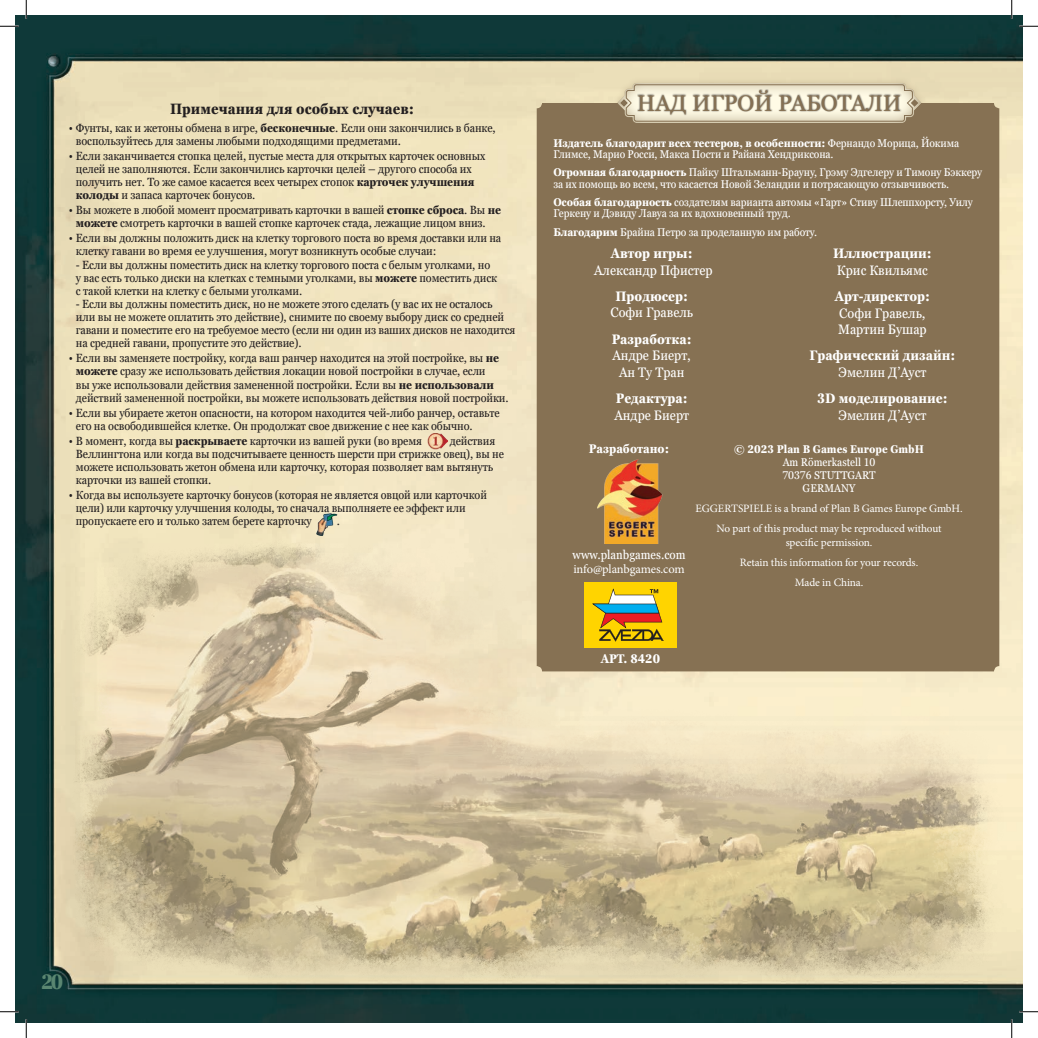
<style>
.page{position:relative;width:1038px;height:1038px;background:#fff}
.page>*{position:absolute;margin:0;border:0;box-sizing:border-box;transform-origin:0 0}
.t1{font:22.5px "Georgia Pro";color:#867153}
.t2{font:700 condensed 21px "Georgia Pro";color:#5a8671}
.Subtitle{font:700 condensed 15px "Georgia Pro";color:#231f20}
.t3{font:condensed 13.75px/16.5px "Georgia Pro";color:#fff;text-align:center}
.t4{font:700 condensed 13.75px/16.5px "Georgia Pro";color:#fff}
.t5{font:700 condensed 12.5px "Georgia Pro";color:#fff}
.t6{font:12.5px "Minion Pro";letter-spacing:-.01em;color:#fff}
.t7{font:condensed 12.5px "Georgia Pro";color:#fff}
.t8{font:condensed 11.88px/13.1px "Georgia Pro";letter-spacing:-.01em;color:#231f20}
.t9{font:condensed 11.25px/11.2px "Georgia Pro";letter-spacing:-.01em;color:#fff}
.t10{font:11.25px/13.1px "Minion Pro";letter-spacing:-.01em;color:#fff;text-align:center}
.s1{font-weight:700}
.s2{font-weight:400}
</style>
<div class="page">
<img style="left:16px;top:16px;width:1006px;height:1006px">
<img style="left:40px;top:507px;width:977px;height:506px">
<div style="left:536px;top:103px;width:463px;height:568px;background:#867153;border-radius:5px"></div>
<img style="left:597px;top:459px;width:66px;height:85px">
<div style="left:611px;top:76px;width:316px;height:54px;background:#867153;opacity:.25"></div>
<div style="left:617px;top:82px;width:304px;height:42px;background:#867153;opacity:.75"></div>
<svg style="left:617px;top:83px;width:304px;height:40px;background:#d0c5ab"></svg>
<div style="left:637px;top:89px;width:265px;height:27px;background:#231f20;opacity:.75"></div>
<img style="left:427px;top:433px;width:20px;height:16px">
<img style="left:317px;top:512px;width:20px;height:23px">
<div style="left:584px;top:582px;width:93px;height:66px;background:#ffd400"></div>
<svg style="left:592px;top:588px;width:71px;height:53px"></svg>
<svg style="left:0;top:25px;width:19px;height:2px"></svg>
<svg style="left:1019px;top:25px;width:19px;height:2px"></svg>
<svg style="left:0;top:1011px;width:19px;height:1px"></svg>
<svg style="left:1019px;top:1011px;width:19px;height:1px"></svg>
<svg style="left:25px;top:0;width:2px;height:19px"></svg>
<svg style="left:25px;top:1019px;width:2px;height:19px"></svg>
<svg style="left:1011px;top:0;width:1px;height:19px"></svg>
<svg style="left:1011px;top:1019px;width:1px;height:19px"></svg>
<p class="Subtitle" style="left:170px;top:100px;width:245px">Примечания для особых случаев:</p>
<p class="t8" style="left:76px;top:122px;width:421px;text-indent:-7px">• Фунты, как и жетоны обмена в игре, <span class="s1">бесконечные</span>. Если они закончились в банке, воспользуйтесь для замены любыми подходящими предметами.</p>
<p class="t8" style="left:76px;top:150px;width:411px;text-indent:-7px">• Если заканчивается стопка целей, пустые места для открытых карточек основных целей не заполняются. Если закончились карточки целей – другого способа их получить нет. То же самое касается всех четырех стопок <span class="s1">карточек улучшения колоды</span> и запаса карточек бонусов.</p>
<p class="t8" style="left:76px;top:204px;width:427px;text-indent:-7px">• Вы можете в любой момент просматривать карточки в вашей <span class="s1">стопке сброса</span>. Вы <span class="s1">не можете</span> смотреть карточки в вашей стопке карточек стада, лежащие лицом вниз.</p>
<p class="t8" style="left:76px;top:232px;width:427px;text-indent:-7px">• Если вы должны положить диск на клетку торгового поста во время доставки или на клетку гавани во время ее улучшения, могут возникнуть особые случаи:</p>
<p class="t8" style="left:76px;top:258px;width:423px">- Еcли вы должны поместить диск на клетку торгового поста с белым уголками, но у вас есть только диски на клетках с темными уголками, вы <span class="s1">можете</span> поместить диск с такой клетки на клетку с белыми уголками.</p>
<p class="t8" style="left:76px;top:298px;width:441px">- Если вы должны поместить диск, но не можете этого сделать (у вас их не осталось<br>или вы не можете оплатить это действие), снимите по своему выбору диск со средней гавани и поместите его на требуемое место (если ни один из ваших дисков не находится на средней гавани, пропустите это действие).</p>
<p class="t8" style="left:76px;top:352px;width:434px;text-indent:-7px">• Если вы заменяете постройку, когда ваш ранчер находится на этой постройке, вы <span class="s1">не можете</span> сразу же использовать действия локации новой постройки в случае, если<br>вы уже использовали действия замененной постройки. Если вы <span class="s1">не использовали </span>действий замененной постройки, вы можете использовать действия новой постройки.</p>
<p class="t8" style="left:76px;top:406px;width:425px;text-indent:-7px">• Если вы убираете жетон опасности, на котором находится чей-либо ранчер, оставьте его на освободившейся клетке. Он продолжат свое движение с нее как обычно.</p>
<p class="t8" style="left:69px;top:434px;width:355px">• В момент, когда вы <span class="s1">раскрываете</span> карточки из вашей руки (во время</p>
<p class="t8" style="left:76px;top:434px;width:429px;text-indent:374px">действия Веллингтона или когда вы подсчитываете ценность шерсти при стрижке овец), вы не можете использовать жетон обмена или карточку, которая позволяет вам вытянуть карточки из вашей стопки.</p>
<p class="t8" style="left:76px;top:489px;width:412px;text-indent:-7px">• Когда вы используете карточку бонусов (которая не является овцой или карточкой цели) или карточку улучшения колоды, то сначала выполняете ее эффект или пропускаете его и только затем берете карточку</p>
<p class="t8" style="left:337px;top:515px;width:5px">.</p>
<p class="t1" style="left:637px;top:90px;width:265px">НАД ИГРОЙ РАБОТАЛИ</p>
<p class="t9" style="left:553px;top:138px;width:407px"><span class="s1">Издатель благодарит всех тестеров, в особенности:</span> Фернандо Морица, Йокима<br>Глимсе, Марио Росси, Макса Пости и Райана Хендриксона.</p>
<p class="t9" style="left:553px;top:167px;width:430px"><span class="s1">Огромная благодарность</span> Пайку Штальманн-Брауну, Грэму Эдгелеру и Тимону Бэккеру за их помощь во всем, что касается Новой Зеландии и потрясающую отзывчивость.</p>
<p class="t9" style="left:553px;top:197px;width:421px"><span class="s1">Особая благодарность</span> создателям варианта автомы «Гарт» Стиву Шлеппхорсту, Уилу<br>Геркену и Дэвиду Лавуа за их вдохновенный труд.</p>
<p class="t9" style="left:553px;top:226px;width:265px"><span class="s1">Благодарим</span> Брайна Петро за проделанную им работу.</p>
<p class="t3" style="left:594px;top:246px;width:120px"><span class="s1">Автор игры:<br></span>Александр Пфистер</p>
<p class="t3" style="left:610px;top:288px;width:84px"><span class="s1">Продюсер:<br></span>Софи Гравель</p>
<p class="t3" style="left:612px;top:331px;width:81px"><span class="s1">Разработка:<br></span>Андре Биерт,<br>Ан Ту Тран</p>
<p class="t4" style="left:614px;top:390px;width:76px">Редактура:<br><span class="s2">Андре Биерт</span></p>
<p class="t4" style="left:833px;top:245px;width:100px">Иллюстрации:<br><span class="s2">Крис Квильямс</span></p>
<p class="t3" style="left:835px;top:288px;width:97px;text-align:left"><span class="s1">Арт-директор:<br></span>Софи Гравель,<br>Мартин Бушар</p>
<p class="t4" style="left:809px;top:347px;width:147px;text-align:center">Графический дизайн:<br><span class="s2">Эмелин Д’Ауст</span></p>
<p class="t4" style="left:817px;top:390px;width:132px;text-align:center">3D моделирование:<br><span class="s2">Эмелин Д’Ауст</span></p>
<p class="t9" style="left:734px;top:442px;width:191px;line-height:13.1px;text-align:center"><span class="s1">© 2023 Plan B Games Europe GmbH<br></span>Am Römerkastell 10<br>70376 STUTTGART<br>GERMANY</p>
<p class="t10" style="left:695px;top:502px;width:269px">EGGERTSPIELE is a brand of Plan B Games Europe GmbH.</p>
<p class="t10" style="left:716px;top:522px;width:226px">No part of this product may be reproduced without specific permission.</p>
<p class="t10" style="left:740px;top:555px;width:180px">Retain this information for your records.</p>
<p class="t10" style="left:794px;top:576px;width:70px">Made in China.</p>
<p class="t5" style="left:589px;top:441px;width:82px">Разработано:</p>
<p class="t7" style="left:572px;top:548px;width:114px">www.planbgames.com</p>
<p class="t6" style="left:573px;top:560px;width:113px">info@planbgames.com</p>
<p class="t5" style="left:600px;top:651px;width:61px">АРТ. 8420</p>
<h2 class="t2" style="left:41px;top:969px;width:24px">20</h2>
</div>
